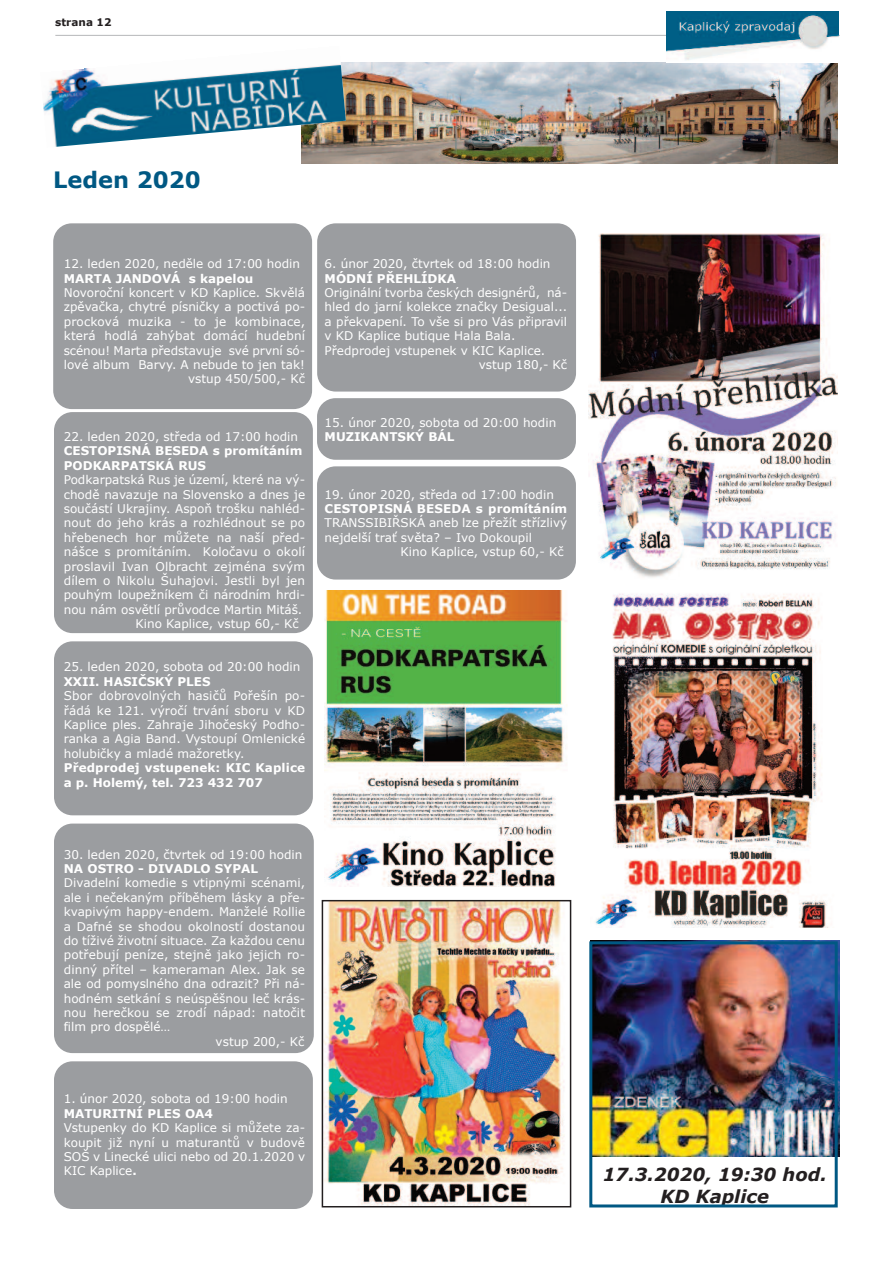
<style>
.page{position:relative;width:893px;height:1263px;background:#fff}
.page>*{position:absolute;margin:0;border:0;box-sizing:border-box;transform-origin:0 0}
.t1{font:700 22.5px "Verdana";color:#005883}
.t2{font:italic 700 18px/21.6px "Verdana";color:#231f20;text-align:center}
.t3{font:12px/14.4px "Verdana";color:#fff;text-align:justify}
.t4{font:700 12px/14.4px "Verdana";color:#fff}
.t5{font:700 10.5px "Verdana";color:#231f20}
.s1{font-weight:700}
</style>
<div class="page">
<img style="left:302px;top:63px;width:536px;height:100px">
<hr style="left:55px;top:35px;width:785px;height:1px;background:#bfc0c2">
<img style="left:666px;top:11px;width:173px;height:49px">
<div style="left:317px;top:466px;width:259px;height:113px;background:#9b9da0;border-radius:18px"></div>
<div style="left:317px;top:398px;width:259px;height:62px;background:#9b9da0;border-radius:18px"></div>
<div style="left:54px;top:1061px;width:259px;height:148px;background:#9b9da0;border-radius:18px"></div>
<div style="left:54px;top:823px;width:260px;height:230px;background:#9b9da0;border-radius:18px"></div>
<div style="left:54px;top:641px;width:259px;height:174px;background:#9b9da0;border-radius:18px"></div>
<div style="left:54px;top:412px;width:259px;height:221px;background:#9b9da0;border-radius:18px"></div>
<img style="left:43px;top:62px;width:303px;height:86px">
<div style="left:53px;top:223px;width:259px;height:186px;background:#9b9da0;border-radius:18px"></div>
<div style="left:317px;top:223px;width:259px;height:169px;background:#9b9da0;border-radius:18px"></div>
<img style="left:588px;top:233px;width:250px;height:345px">
<img style="left:595px;top:593px;width:233px;height:334px">
<img style="left:325px;top:903px;width:239px;height:301px">
<div style="left:322px;top:900px;width:249px;height:307px;border:2px solid #231f20"></div>
<img style="left:591px;top:940px;width:248px;height:216px">
<img style="left:325px;top:591px;width:242px;height:296px">
<div style="left:589px;top:941px;width:249px;height:266px;border:3px solid #005883"></div>
<p class="t5" style="left:55px;top:16px;width:58px">strana 12</p>
<h1 class="t1" style="left:53px;top:165px;width:149px">Leden 2020</h1>
<p class="t3" style="left:64px;top:256px;width:238px">12. leden 2020, neděle od 17:00 hodin</p>
<p class="t4" style="left:64px;top:271px;width:191px">MARTA JANDOVÁ s kapelou</p>
<p class="t3" style="left:64px;top:285px;width:243px;text-align:right">Novoroční koncert v KD Kaplice. Skvělá zpěvačka, chytré písničky a poctivá po&shy;procková muzika - to je kombinace, která hodlá zahýbat domácí hudební scénou! Marta představuje své první só&shy;lové album Barvy. A nebude to jen tak! vstup 450/500,- Kč</p>
<p class="t3" style="left:64px;top:429px;width:236px">22. leden 2020, středa od 17:00 hodin</p>
<p class="t4" style="left:64px;top:443px;width:240px">CESTOPISNÁ BESEDA s promítáním<br>PODKARPATSKÁ RUS</p>
<p class="t3" style="left:64px;top:472px;width:243px">Podkarpatská Rus je území, které na vý-</p>
<p class="t3" style="left:64px;top:487px;width:243px">chodě navazuje na Slovensko a dnes je</p>
<p class="t3" style="left:64px;top:501px;width:243px">součástí Ukrajiny. Aspoň trošku nahléd-</p>
<p class="t3" style="left:64px;top:515px;width:243px">nout do jeho krás a rozhlédnout se po</p>
<p class="t3" style="left:64px;top:530px;width:243px">hřebenech hor můžete na naší před-</p>
<p class="t3" style="left:64px;top:544px;width:243px">nášce s promítáním. Koločavu o okolí</p>
<p class="t3" style="left:64px;top:559px;width:243px">proslavil Ivan Olbracht zejména svým</p>
<p class="t3" style="left:64px;top:573px;width:243px">dílem o Nikolu Šuhajovi. Jestli byl jen</p>
<p class="t3" style="left:64px;top:587px;width:243px">pouhým loupežníkem či národním hrdi-</p>
<p class="t3" style="left:64px;top:602px;width:240px">nou nám osvětlí průvodce Martin Mitáš.</p>
<p class="t3" style="left:135px;top:616px;width:165px">Kino Kaplice, vstup 60,- Kč</p>
<p class="t3" style="left:64px;top:659px;width:238px">25. leden 2020, sobota od 20:00 hodin</p>
<p class="t4" style="left:64px;top:674px;width:148px">XXII. HASIČSKÝ PLES</p>
<p class="t3" style="left:64px;top:688px;width:243px">Sbor dobrovolných hasičů Pořešín po&shy;řádá ke 121. výročí trvání sboru v KD Kaplice ples. Zahraje Jihočeský Podho&shy;ranka a Agia Band. Vystoupí Omlenické holubičky a mladé mažoretky.</p>
<p class="t4" style="left:64px;top:760px;width:243px">Předprodej vstupenek: KIC Kaplice a p. Holemý, tel. 723 432 707</p>
<p class="t3" style="left:325px;top:256px;width:227px">6. únor 2020, čtvrtek od 18:00 hodin</p>
<p class="t4" style="left:325px;top:271px;width:133px">MÓDNÍ PŘEHLÍDKA</p>
<p class="t3" style="left:325px;top:285px;width:244px">Originální tvorba českých designérů, ná-</p>
<p class="t3" style="left:325px;top:299px;width:244px">hled do jarní kolekce značky Desigual...</p>
<p class="t3" style="left:325px;top:314px;width:244px">a překvapení. To vše si pro Vás připravil</p>
<p class="t3" style="left:325px;top:328px;width:192px">v KD Kaplice butique Hala Bala.</p>
<p class="t3" style="left:325px;top:343px;width:222px">Předprodej vstupenek v KIC Kaplice.</p>
<p class="t3" style="left:479px;top:357px;width:90px">vstup 180,- Kč</p>
<p class="t3" style="left:325px;top:415px;width:233px">15. únor 2020, sobota od 20:00 hodin</p>
<p class="t4" style="left:325px;top:429px;width:131px">MUZIKANTSKÝ BÁL</p>
<p class="t3" style="left:325px;top:487px;width:231px">19. únor 2020, středa od 17:00 hodin</p>
<p class="t4" style="left:325px;top:501px;width:244px">CESTOPISNÁ BESEDA s promítáním</p>
<p class="t3" style="left:325px;top:515px;width:244px">TRANSSIBIŘSKÁ aneb lze přežít střízlivý</p>
<p class="t3" style="left:325px;top:530px;width:209px">nejdelší trať světa? – Ivo Dokoupil</p>
<p class="t3" style="left:401px;top:544px;width:165px">Kino Kaplice, vstup 60,- Kč</p>
<p class="t3" style="left:64px;top:846px;width:240px">30. leden 2020, čtvrtek od 19:00 hodin</p>
<p class="t4" style="left:64px;top:861px;width:196px">NA OSTRO - DIVADLO SYPAL</p>
<p class="t3" style="left:64px;top:875px;width:243px">Divadelní komedie s vtipnými scénami,</p>
<p class="t3" style="left:64px;top:890px;width:243px">ale i nečekaným příběhem lásky a pře-</p>
<p class="t3" style="left:64px;top:904px;width:243px">kvapivým happy-endem. Manželé Rollie</p>
<p class="t3" style="left:64px;top:918px;width:243px">a Dafné se shodou okolností dostanou</p>
<p class="t3" style="left:64px;top:933px;width:243px">do tíživé životní situace. Za každou cenu</p>
<p class="t3" style="left:64px;top:947px;width:243px">potřebují peníze, stejně jako jejich ro-</p>
<p class="t3" style="left:64px;top:962px;width:243px">dinný přítel – kameraman Alex. Jak se</p>
<p class="t3" style="left:64px;top:976px;width:243px">ale od pomyslného dna odrazit? Při ná-</p>
<p class="t3" style="left:64px;top:990px;width:243px">hodném setkání s neúspěšnou leč krás-</p>
<p class="t3" style="left:64px;top:1005px;width:243px">nou herečkou se zrodí nápad: natočit</p>
<p class="t3" style="left:64px;top:1019px;width:108px">film pro dospělé…</p>
<p class="t3" style="left:216px;top:1034px;width:90px">vstup 200,- Kč</p>
<p class="t3" style="left:64px;top:1091px;width:225px">1. únor 2020, sobota od 19:00 hodin</p>
<p class="t4" style="left:64px;top:1106px;width:151px">MATURITNÍ PLES OA4</p>
<p class="t3" style="left:64px;top:1120px;width:243px">Vstupenky do KD Kaplice si můžete za&shy;koupit již nyní u maturantů v budově SOŠ v Linecké ulici nebo od 20.1.2020 v KIC Kaplice<span class="s1">.</span></p>
<h2 class="t2" style="left:603px;top:1163px;width:226px">17.3.2020, 19:30 hod.<br>KD Kaplice</h2>
</div>
